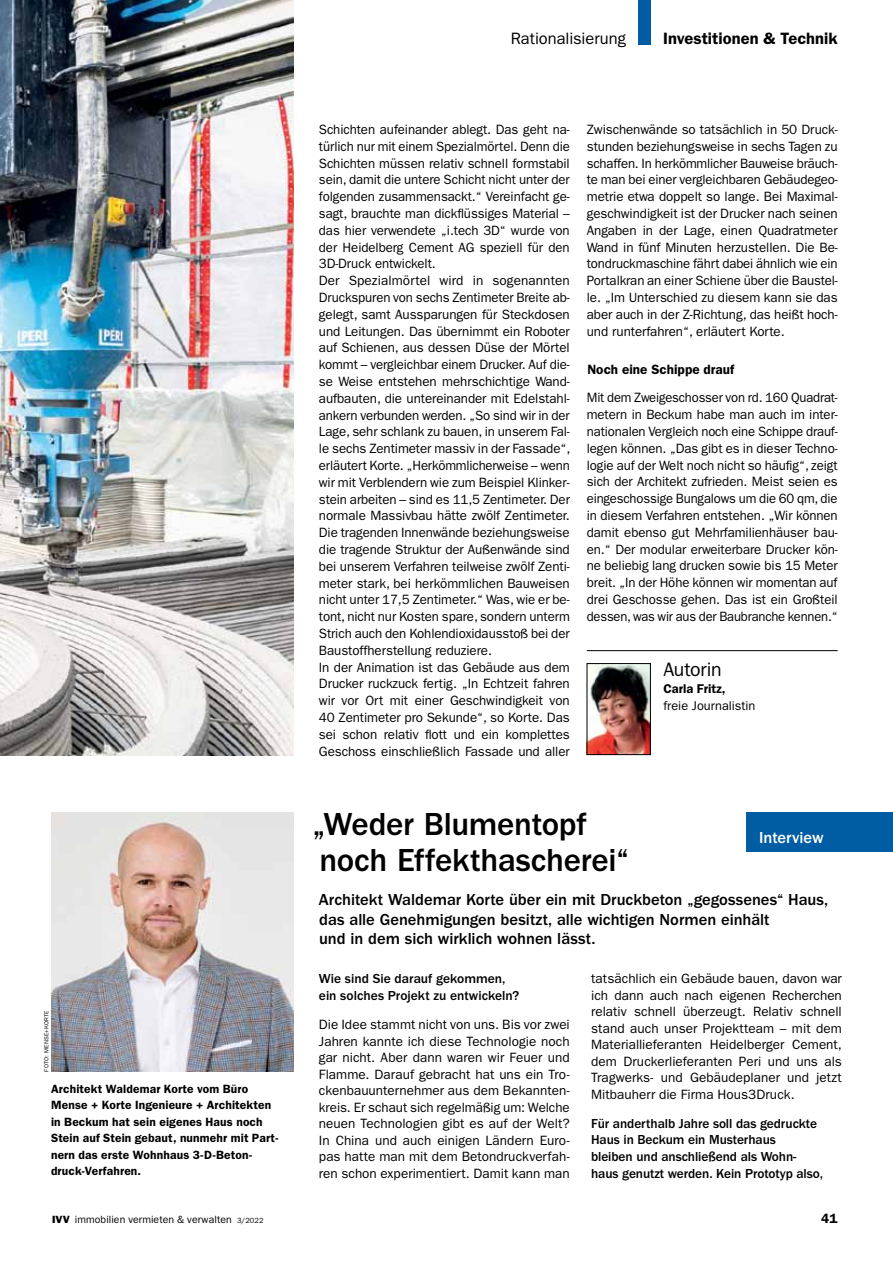
<style>
.page{position:relative;width:893px;height:1263px;background:#fff}
.page>*{position:absolute;margin:0;border:0;box-sizing:border-box;transform-origin:0 0}
.t1{font:500 33px/36px "ITC Franklin Gothic Std";letter-spacing:-.01em;color:#000}
.t2{font:19.5px "ITC Franklin Gothic Std";letter-spacing:-.015em;color:#000}
.t3{font:500 16.5px/19.5px "ITC Franklin Gothic Std";color:#000}
.t4{font:600 16.5px "ITC Franklin Gothic Std";color:#000}
.t5{font:16.5px "ITC Franklin Gothic Std";letter-spacing:-.005em;color:#000}
.t6{font:500 16.5px "ITC Franklin Gothic Std";letter-spacing:-.005em;color:#fff}
.t7{font:13.5px/16.8px "ITC Franklin Gothic Std";letter-spacing:-.005em;color:#000;text-align:justify}
.t8{font:13.5px/16.8px "ITC Franklin Gothic Std";letter-spacing:-.005em;color:#000;text-align:justify;scale:.96 1}
.t9{font:500 13.5px/16.8px "ITC Franklin Gothic Std";letter-spacing:-.005em;color:#000}
.t10{font:600 13.5px "ITC Franklin Gothic Std";letter-spacing:.005em;color:#000}
.t11{font:12.75px "ITC Franklin Gothic Std";letter-spacing:.005em;color:#000}
.t12{font:600 12.75px "ITC Franklin Gothic Std";color:#000}
.t13{font:600 12px/16.5px "ITC Franklin Gothic Std";letter-spacing:.01em;color:#000}
.t14{font:10.5px "ITC Franklin Gothic Std";letter-spacing:.005em;color:#000}
.t15{font:6px "ITC Franklin Gothic Std";letter-spacing:.02em;color:#000}
.s1{font-family:"ITC Franklin Gothic Std Hvy"}
.s2{font-size:7.5px}
</style>
<div class="page">
<img style="left:0;top:0;width:293px;height:756px">
<div style="left:746px;top:812px;width:147px;height:39px;background:#005da4"></div>
<img style="left:51px;top:812px;width:242px;height:259px">
<hr style="left:587px;top:650px;width:251px;height:1px;background:#000">
<img style="left:589px;top:665px;width:60px;height:88px">
<div style="left:587px;top:663px;width:64px;height:92px;border:1px solid #000"></div>
<p class="t15" style="left:43px;top:1071px;width:62px;rotate:-90deg">FOTO: Mense+Korte</p>
<p class="t13" style="left:51px;top:1080px;width:229px">Architekt Waldemar Korte vom Büro Mense + Korte Ingenieure + Architekten in Beckum hat sein eigenes Haus noch Stein auf Stein gebaut, nunmehr mit Part&shy;nern das erste Wohnhaus 3-D-Beton&shy;druck-Verfahren.</p>
<p class="t14" style="left:52px;top:1214px;width:213px"><span class="s1">IVV</span> immobilien vermieten &amp; verwalten <span class="s2">3/2022</span></p>
<p class="t5" style="left:511px;top:29px;width:117px">Rationalisierung</p>
<p class="t4" style="left:663px;top:29px;width:176px">Investitionen &amp; Technik</p>
<p class="t7" style="left:319px;top:121px;width:253px;text-align:left">Schichten aufeinander ablegt. Das geht na&shy;türlich nur mit einem Spezialmörtel. Denn die Schichten müssen relativ schnell formstabil sein, damit die untere Schicht nicht unter der folgenden zusammensackt.“ Vereinfacht ge&shy;sagt, brauchte man dickflüssiges Material – das hier verwendete „i.tech 3D“ wurde von der Heidelberg Cement AG speziell für den 3D-Druck entwickelt.<br>Der Spezialmörtel wird in sogenannten Druckspuren von sechs Zentimeter Breite ab&shy;gelegt, samt Aussparungen für Steckdosen und Leitungen. Das übernimmt ein Roboter auf Schienen, aus dessen Düse der Mörtel kommt – vergleichbar einem Drucker. Auf die&shy;se Weise entstehen mehrschichtige Wand&shy;aufbauten, die untereinander mit Edelstahl&shy;ankern verbunden werden. „So sind wir in der Lage, sehr schlank zu bauen, in unserem Fal&shy;le sechs Zentimeter massiv in der Fassade“, erläutert Korte. „Herkömmlicherweise – wenn wir mit Verblendern wie zum Beispiel Klinker&shy;stein arbeiten – sind es 11,5 Zentimeter. Der normale Massivbau hätte zwölf Zentimeter.<br>Die tragenden Innenwände beziehungsweise die tragende Struktur der Außenwände sind bei unserem Verfahren teilweise zwölf Zenti&shy;meter stark, bei herkömmlichen Bauweisen nicht unter 17,5 Zentimeter.“ Was, wie er be&shy;tont, nicht nur Kosten spare, sondern unterm Strich auch den Kohlendioxidausstoß bei der Baustoffherstellung reduziere.<br>In der Animation ist das Gebäude aus dem Drucker ruckzuck fertig. „In Echtzeit fahren wir vor Ort mit einer Geschwindigkeit von 40 Zentimeter pro Sekunde“, so Korte. Das sei schon relativ flott und ein komplettes Geschoss einschließlich Fassade und aller</p>
<p class="t7" style="left:587px;top:121px;width:253px">Zwischenwände so tatsächlich in 50 Druck&shy;stunden beziehungsweise in sechs Tagen zu schaffen. In herkömmlicher Bauweise bräuch&shy;te man bei einer vergleichbaren Gebäudegeo&shy;metrie etwa doppelt so lange. Bei Maximal&shy;geschwindigkeit ist der Drucker nach seinen Angaben in der Lage, einen Quadratmeter Wand in fünf Minuten herzustellen. Die Be&shy;tondruckmaschine fährt dabei ähnlich wie ein Portalkran an einer Schiene über die Baustel&shy;le. „Im Unterschied zu diesem kann sie das aber auch in der Z-Richtung, das heißt hoch&shy;und runterfahren“, erläutert Korte.</p>
<p class="t10" style="left:587px;top:361px;width:148px">Noch eine Schippe drauf</p>
<p class="t8" style="left:587px;top:390px;width:263px">Mit dem Zweigeschosser von rd. 160 Quadrat&shy;metern in Beckum habe man auch im inter&shy;nationalen Vergleich noch eine Schippe drauf&shy;legen können. „Das gibt es in dieser Techno&shy;logie auf der Welt noch nicht so häufig“, zeigt sich der Architekt zufrieden. Meist seien es eingeschossige Bungalows um die 60 qm, die in diesem Verfahren entstehen. „Wir können damit ebenso gut Mehrfamilienhäuser bau&shy;en.“ Der modular erweiterbare Drucker kön&shy;ne beliebig lang drucken sowie bis 15 Meter breit. „In der Höhe können wir momentan auf drei Geschosse gehen. Das ist ein Großteil dessen, was wir aus der Baubranche kennen.“</p>
<h2 class="t2" style="left:663px;top:658px;width:60px">Autorin</h2>
<p class="t12" style="left:663px;top:681px;width:64px">Carla Fritz,</p>
<p class="t11" style="left:663px;top:698px;width:94px">freie Journalistin</p>
<h1 class="t1" style="left:313px;top:806px;width:318px">„Weder Blumentopf noch Effekthascherei“</h1>
<p class="t3" style="left:319px;top:890px;width:511px">Architekt Waldemar Korte über ein mit Druckbeton „gegossenes“ Haus, das alle Genehmigungen besitzt, alle wichtigen Normen einhält<br>und in dem sich wirklich wohnen lässt.</p>
<p class="t6" style="left:759px;top:828px;width:66px">Interview</p>
<p class="t9" style="left:319px;top:970px;width:202px">Wie sind Sie darauf gekommen, ein solches Projekt zu entwickeln?</p>
<p class="t7" style="left:319px;top:1017px;width:252px">Die Idee stammt nicht von uns. Bis vor zwei Jahren kannte ich diese Technologie noch gar nicht. Aber dann waren wir Feuer und Flamme. Darauf gebracht hat uns ein Tro&shy;ckenbauunternehmer aus dem Bekannten&shy;kreis. Er schaut sich regelmäßig um: Welche neuen Technologien gibt es auf der Welt?<br>In China und auch einigen Ländern Euro&shy;pas hatte man mit dem Betondruckverfah&shy;ren schon experimentiert. Damit kann man</p>
<p class="t7" style="left:591px;top:970px;width:252px">tatsächlich ein Gebäude bauen, davon war ich dann auch nach eigenen Recherchen relativ schnell überzeugt. Relativ schnell stand auch unser Projektteam – mit dem Materiallieferanten Heidelberger Cement, dem Druckerlieferanten Peri und uns als Tragwerks- und Gebäudeplaner und jetzt Mitbauherr die Firma Hous3Druck.</p>
<p class="t9" style="left:591px;top:1115px;width:234px">Für anderthalb Jahre soll das gedruckte Haus in Beckum ein Musterhaus<br>bleiben und anschließend als Wohn&shy;haus genutzt werden. Kein Prototyp also,</p>
<p class="t10" style="left:821px;top:1211px;width:18px">41</p>
</div>
